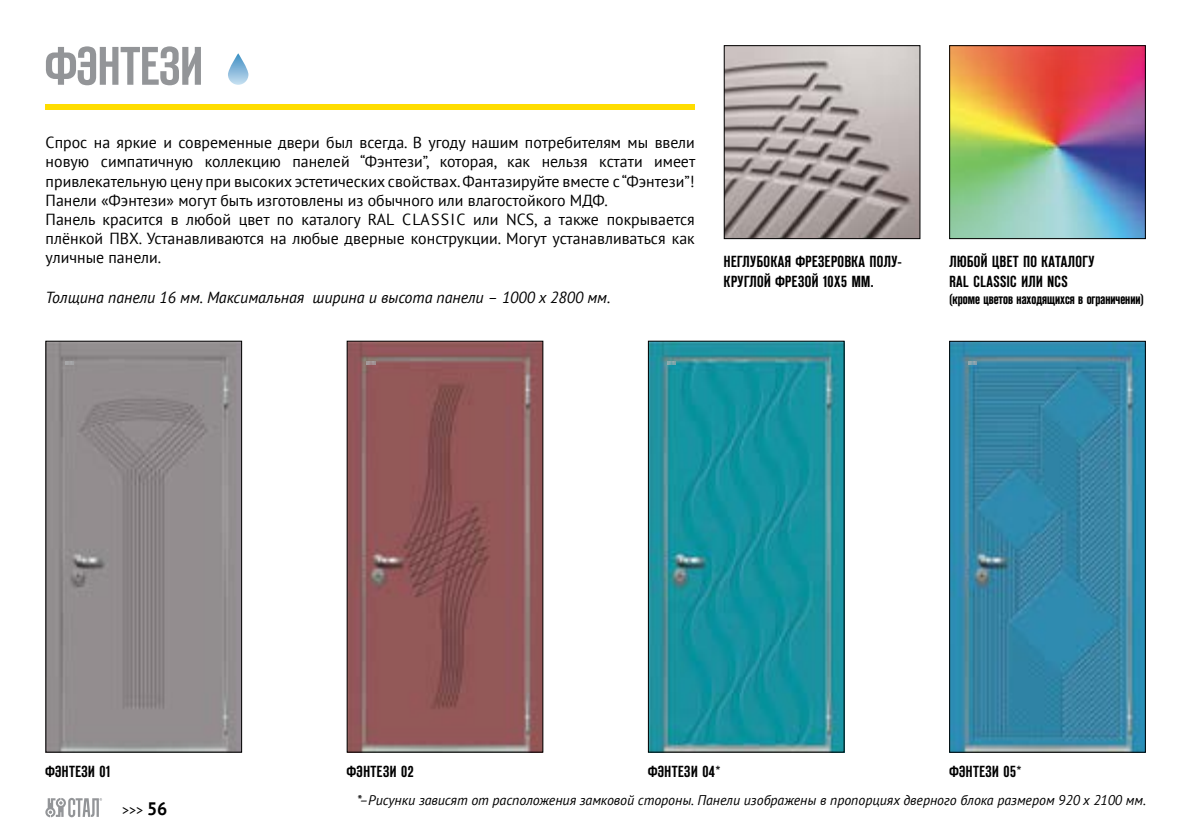
<style>
.page{position:relative;width:1191px;height:840px;background:#fff}
.page>*{position:absolute;margin:0;border:0;box-sizing:border-box;transform-origin:0 0}
.t1{font:54px "Reforma Grotesk Demi C";color:#939598}
.t2{font:16px/19.2px "PT Sans";color:#000}
.t3{font:16px/19.2px "Reforma Grotesk Demi C";letter-spacing:.03em;color:#000}
.t4{font:italic 16px "PT Sans";letter-spacing:-.005em;color:#000}
.t5{font:14.8px "Reforma Grotesk Demi C";color:#000}
.t6{font:italic 14px "PT Sans";color:#000}
.t7{font:14px "PT Sans";color:#000}
.s1{font-weight:700;font-size:18px}
</style>
<div class="page">
<svg style="left:45px;top:797px;width:57px;height:19px"></svg>
<svg style="left:228px;top:53px;width:20px;height:32px"></svg>
<img style="left:48px;top:343px;width:192px;height:407px">
<div style="left:46px;top:341px;width:196px;height:411px;border:1px solid #000"></div>
<img style="left:650px;top:343px;width:192px;height:407px">
<div style="left:648px;top:341px;width:196px;height:411px;border:1px solid #000"></div>
<img style="left:349px;top:343px;width:192px;height:407px">
<div style="left:347px;top:341px;width:196px;height:411px;border:1px solid #000"></div>
<img style="left:951px;top:343px;width:192px;height:407px">
<div style="left:949px;top:341px;width:196px;height:411px;border:1px solid #000"></div>
<div style="left:45px;top:104px;width:649px;height:6px;background:#fd0"></div>
<img style="left:951px;top:47px;width:192px;height:190px">
<div style="left:949px;top:45px;width:196px;height:194px;border:1px solid #000"></div>
<img style="left:726px;top:47px;width:192px;height:190px">
<div style="left:724px;top:45px;width:196px;height:194px;border:1px solid #000"></div>
<svg style="left:367px;top:361px;width:8px;height:3px"></svg>
<svg style="left:668px;top:361px;width:8px;height:3px"></svg>
<svg style="left:968px;top:361px;width:8px;height:3px"></svg>
<svg style="left:66px;top:361px;width:8px;height:3px"></svg>
<h1 class="t1" style="left:45px;top:37px;width:159px">ФЭНТЕЗИ</h1>
<p class="t2" style="left:46px;top:132px;width:651px">Спрос на яркие и современные двери был всегда. В угоду нашим потребителям мы ввели новую симпатичную коллекцию панелей “Фэнтези”, которая, как нельзя кстати имеет привлекательную цену при высоких эстетических свойствах. Фантазируйте вместе с “Фэнтези”!<br>Панели «Фэнтези» могут быть изготовлены из обычного или влагостойкого МДФ.<br>Панель красится в любой цвет по каталогу RAL CLASSIC или NCS, а также покрывается плёнкой ПВХ. Устанавливаются на любые дверные конструкции. Могут устанавливаться как уличные панели.</p>
<p class="t4" style="left:46px;top:286px;width:566px">Толщина панели 16 мм. Максимальная ширина и высота панели – 1000 х 2800 мм.</p>
<p class="t3" style="left:724px;top:252px;width:179px">НЕГЛУБОКАЯ ФРЕЗЕРОВКА ПОЛУ-<br>КРУГЛОЙ ФРЕЗОЙ 10Х5 ММ.</p>
<p class="t3" style="left:949px;top:252px;width:146px">ЛЮБОЙ ЦВЕТ ПО КАТАЛОГУ<br>RAL CLASSIC ИЛИ NCS</p>
<p class="t5" style="left:949px;top:291px;width:196px">(кроме цветов находящихся в ограничении)</p>
<p class="t3" style="left:45px;top:760px;width:66px">ФЭНТЕЗИ 01</p>
<p class="t3" style="left:347px;top:760px;width:68px">ФЭНТЕЗИ 02</p>
<p class="t3" style="left:648px;top:760px;width:74px">ФЭНТЕЗИ 04*</p>
<p class="t3" style="left:949px;top:760px;width:74px">ФЭНТЕЗИ 05*</p>
<p class="t7" style="left:122px;top:800px;width:47px">&gt;&gt;&gt; <span class="s1">56</span></p>
<p class="t6" style="left:357px;top:790px;width:790px">*–Рисунки зависят от расположения замковой стороны. Панели изображены в пропорциях дверного блока размером 920 х 2100 мм.</p>
</div>
